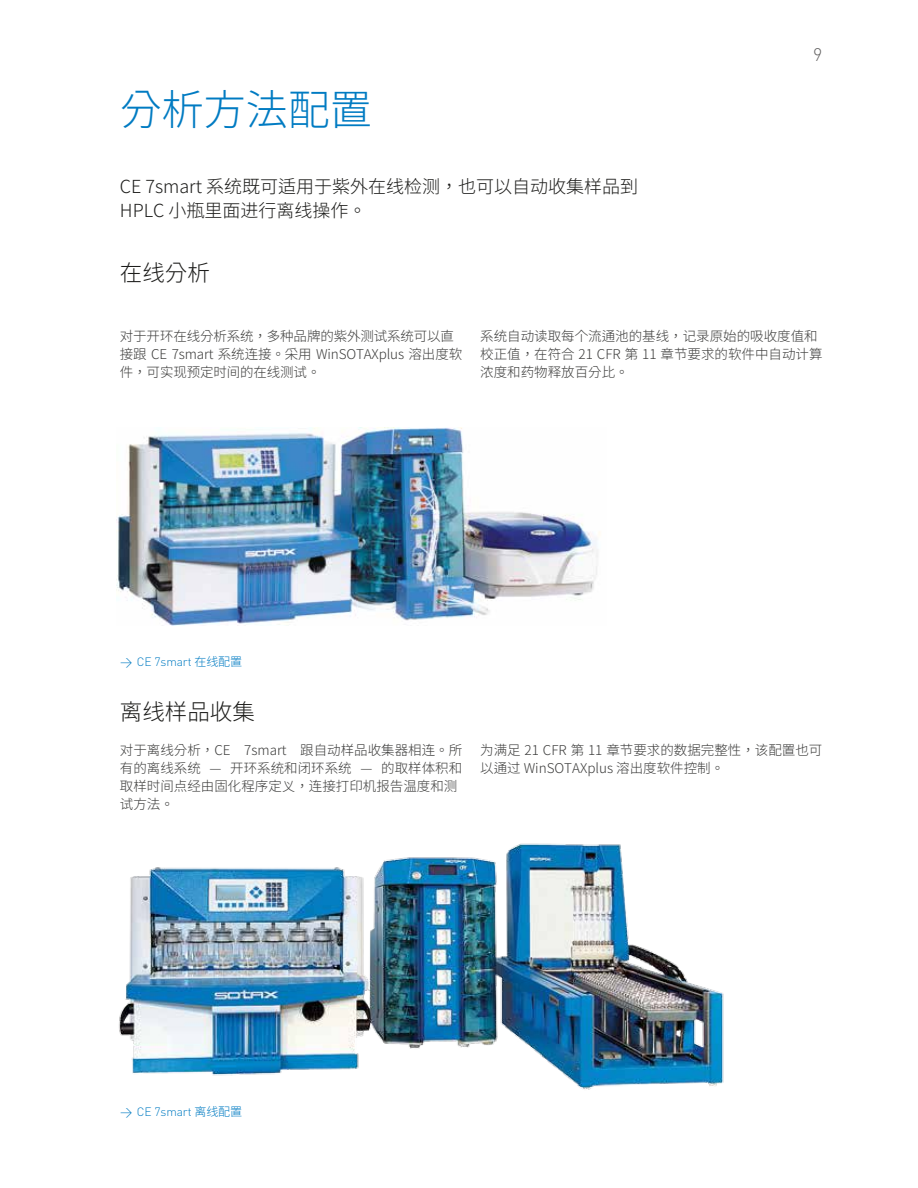
<style>
.page{position:relative;width:918px;height:1188px;background:#fff}
.page>*{position:absolute;margin:0;border:0;box-sizing:border-box;transform-origin:0 0}
.t1{font:300 42px "Gen Yo Gothic TW";color:#007bc2}
.t2{font:300 22.5px "Gen Yo Gothic TW";color:#1d1d1b}
.t3{font:300 18px/24px "Gen Yo Gothic TW";color:#1d1d1b}
.t4{font:300 18px "DINOT";color:#646363}
.t5{font:300 13.5px/18px "Gen Yo Gothic TW";color:#3c3c3b}
.t6{font:300 12px "DINOT";letter-spacing:-.01em;color:#007bc2}
.s1{font-family:"Gen Yo Gothic TW"}
</style>
<div class="page">
<img style="left:119px;top:843px;width:605px;height:247px">
<img style="left:117px;top:428px;width:483px;height:197px">
<h1 class="t1" style="left:120px;top:86px;width:253px">分析方法配置</h1>
<h3 class="t3" style="left:120px;top:175px;width:520px">CE 7smart 系统既可适用于紫外在线检测，也可以自动收集样品到<br>HPLC 小瓶里面进行离线操作。</h3>
<h2 class="t2" style="left:120px;top:260px;width:91px">在线分析</h2>
<h3 class="t4" style="left:813px;top:41px;width:11px">9</h3>
<p class="t5" style="left:120px;top:328px;width:344px">对于开环在线分析系统，多种品牌的紫外测试系统可以直接跟 CE 7smart 系统连接。采用 WinSOTAXplus 溶出度软件，可实现预定时间的在线测试。</p>
<p class="t5" style="left:480px;top:328px;width:344px">系统自动读取每个流通池的基线，记录原始的吸收度值和校正值，在符合 21 CFR 第 11 章节要求的软件中自动计算浓度和药物释放百分比。</p>
<p class="t6" style="left:120px;top:653px;width:124px">→ CE 7smart <span class="s1">在线配置</span></p>
<h2 class="t2" style="left:120px;top:699px;width:136px">离线样品收集</h2>
<p class="t5" style="left:120px;top:742px;width:344px">对于离线分析，CE 7smart 跟自动样品收集器相连。所有的离线系统 — 开环系统和闭环系统 — 的取样体积和取样时间点经由固化程序定义，连接打印机报告温度和测试方法。</p>
<p class="t5" style="left:480px;top:742px;width:344px">为满足 21 CFR 第 11 章节要求的数据完整性，该配置也可以通过 WinSOTAXplus 溶出度软件控制。</p>
<p class="t6" style="left:120px;top:1103px;width:124px">→ CE 7smart <span class="s1">离线配置</span></p>
</div>
